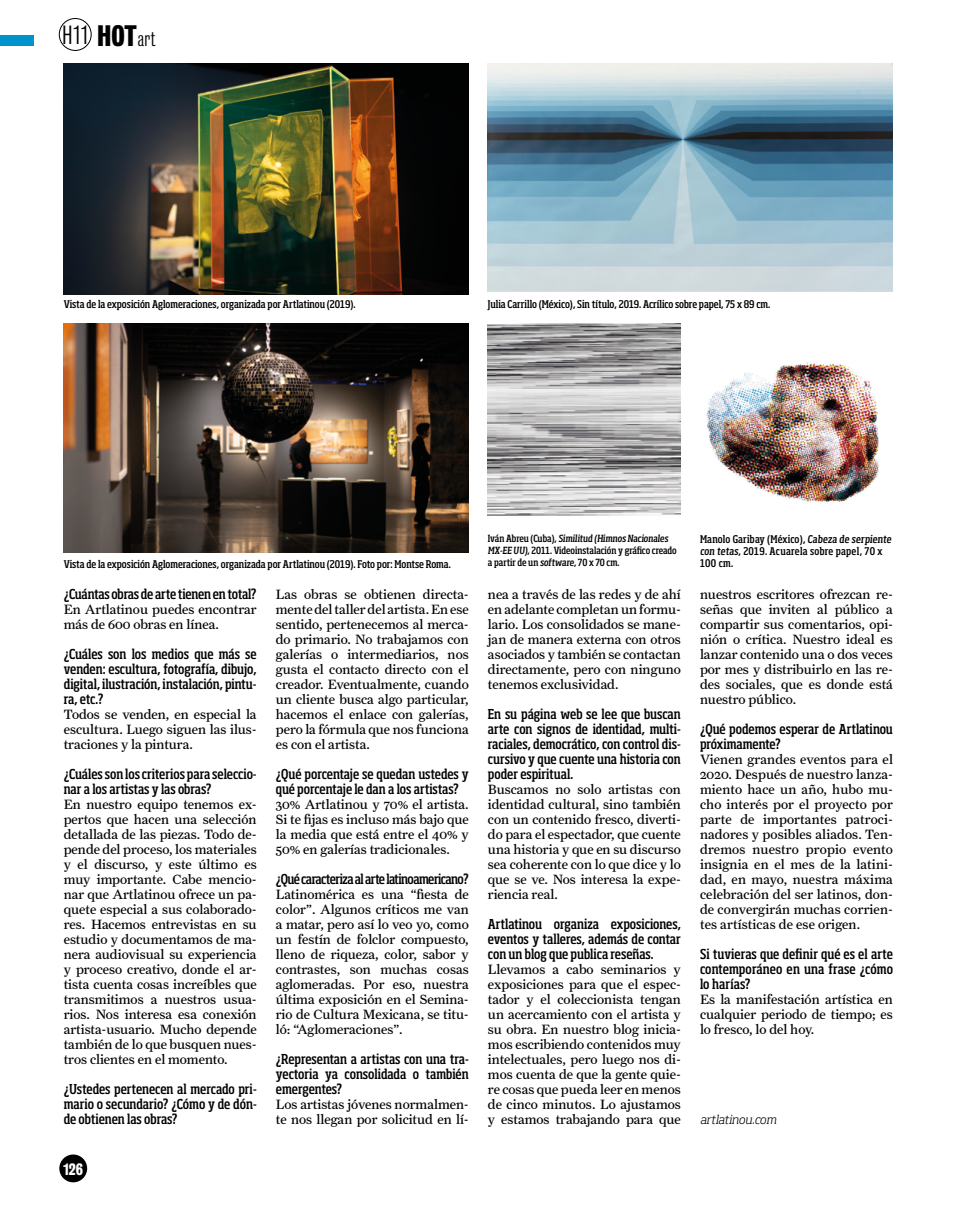
<style>
.page{position:relative;width:978px;height:1212px;background:#fff}
.page>*{position:absolute;margin:0;border:0;box-sizing:border-box;transform-origin:0 0}
.t1{font:700 27px "Bureau Grot Cond";color:#000}
.t2{font:300 24px "Bureau Grot Cond";color:#000}
.t3{font:300 19.5px "Bureau Grot Cond";color:#000}
.t4{font:700 15px "Bureau Grot Cond";color:#fff}
.t5{font:13.5px/15px "Farnham Text";color:#000;text-align:justify}
.t6{font:500 condensed 13.5px/15px "Soho Std";letter-spacing:-.01em;color:#000;text-align:justify}
.t7{font:500 condensed 13.5px "Soho Std";letter-spacing:-.04em;color:#000}
.t8{font:italic 300 12px "Soho Std";color:#000}
.t9{font:500 condensed 10.5px "Soho Std";color:#000}
.t10{font:500 condensed 10.5px/12px "Soho Std";letter-spacing:.02em;color:#000}
.t11{font:500 condensed 9.75px/12px "Soho Std";color:#000}
</style>
<div class="page">
<div style="left:59px;top:1154px;width:28px;height:28px;background:#000;border-radius:50%"></div>
<div style="left:59px;top:18px;width:33px;height:33px;border:1px solid #000;border-radius:50%"></div>
<div style="left:0;top:35px;width:34px;height:11px;background:#0093c9"></div>
<img style="left:64px;top:64px;width:405px;height:230px">
<img style="left:488px;top:324px;width:193px;height:192px">
<img style="left:706px;top:362px;width:173px;height:140px">
<img style="left:488px;top:64px;width:405px;height:227px">
<img style="left:64px;top:323px;width:405px;height:230px">
<h2 class="t2" style="left:63px;top:22px;width:27px">H11</h2>
<h1 class="t1" style="left:97px;top:20px;width:41px">HOT</h1>
<h3 class="t3" style="left:138px;top:28px;width:19px">art</h3>
<p class="t9" style="left:64px;top:298px;width:293px">Vista de la exposición Aglomeraciones, organizada por Artlatinou (2019).</p>
<p class="t9" style="left:488px;top:298px;width:284px">Julia Carrillo (México), Sin título, 2019. Acrílico sobre papel, 75 x 89 cm.</p>
<p class="t9" style="left:64px;top:557px;width:389px">Vista de la exposición Aglomeraciones, organizada por Artlatinou (2019). Foto por: Montse Roma.</p>
<p class="t6" style="left:64px;top:587px;width:194px">¿Cuántas obras de arte tienen en total?</p>
<p class="t5" style="left:64px;top:602px;width:194px">En Artlatinou puedes encontrar más de 600 obras en línea.</p>
<p class="t6" style="left:64px;top:647px;width:194px">¿Cuáles son los medios que más se venden: escultura, fotografía, dibujo, digital, ilustración, instalación, pintu&shy;ra, etc.?</p>
<p class="t5" style="left:64px;top:707px;width:194px">Todos se venden, en especial la escultura. Luego siguen las ilus&shy;traciones y la pintura.</p>
<p class="t6" style="left:64px;top:767px;width:194px">¿Cuáles son los criterios para seleccio&shy;nar a los artistas y las obras?</p>
<p class="t5" style="left:64px;top:797px;width:194px">En nuestro equipo tenemos ex&shy;pertos que hacen una selección detallada de las piezas. Todo de&shy;pende del proceso, los materiales y el discurso, y este último es muy importante. Cabe mencio&shy;nar que Artlatinou ofrece un pa&shy;quete especial a sus colaborado&shy;res. Hacemos entrevistas en su estudio y documentamos de ma&shy;nera audiovisual su experiencia y proceso creativo, donde el ar&shy;tista cuenta cosas increíbles que transmitimos a nuestros usua&shy;rios. Nos interesa esa conexión artista-usuario. Mucho depende también de lo que busquen nues&shy;tros clientes en el momento.</p>
<p class="t6" style="left:64px;top:1081px;width:194px">¿Ustedes pertenecen al mercado pri&shy;mario o secundario? ¿Cómo y de dón&shy;de obtienen las obras?</p>
<p class="t4" style="left:63px;top:1160px;width:22px">126</p>
<p class="t5" style="left:276px;top:587px;width:194px">Las obras se obtienen directa&shy;mente del taller del artista. En ese sentido, pertenecemos al merca&shy;do primario. No trabajamos con galerías o intermediarios, nos gusta el contacto directo con el creador. Eventualmente, cuando un cliente busca algo particular, hacemos el enlace con galerías, pero la fórmula que nos funciona es con el artista.</p>
<p class="t6" style="left:276px;top:766px;width:194px">¿Qué porcentaje se quedan ustedes y qué porcentaje le dan a los artistas?</p>
<p class="t5" style="left:276px;top:797px;width:194px">30% Artlatinou y 70% el artista.<br>Si te fijas es incluso más bajo que la media que está entre el 40% y 50% en galerías tradicionales.</p>
<p class="t7" style="left:276px;top:871px;width:194px">¿Qué caracteriza al arte latinoamericano?</p>
<p class="t5" style="left:276px;top:887px;width:194px">Latinomérica es una “fiesta de color”. Algunos críticos me van a matar, pero así lo veo yo, como un festín de folclor compuesto, lleno de riqueza, color, sabor y contrastes, son muchas cosas aglomeradas. Por eso, nuestra última exposición en el Semina&shy;rio de Cultura Mexicana, se titu&shy;ló: “Aglomeraciones”.</p>
<p class="t6" style="left:276px;top:1051px;width:194px">¿Representan a artistas con una tra&shy;yectoria ya consolidada o también emergentes?</p>
<p class="t5" style="left:276px;top:1097px;width:194px">Los artistas jóvenes normalmen&shy;te nos llegan por solicitud en lí-</p>
<p class="t11" style="left:488px;top:532px;width:190px">Iván Abreu (Cuba), Similitud (Himnos Nacionales<br>MX-EE UU), 2011. Videoinstalación y gráfico creado a partir de un software, 70 x 70 cm.</p>
<p class="t10" style="left:700px;top:533px;width:194px">Manolo Garibay (México), Cabeza de serpiente con tetas, 2019. Acuarela sobre papel, 70 x<br>100 cm.</p>
<p class="t5" style="left:488px;top:587px;width:194px">nea a través de las redes y de ahí en adelante completan un formu&shy;lario. Los consolidados se mane&shy;jan de manera externa con otros asociados y también se contactan directamente, pero con ninguno tenemos exclusividad.</p>
<p class="t6" style="left:488px;top:706px;width:194px">En su página web se lee que buscan arte con signos de identidad, multi&shy;raciales, democrático, con control dis&shy;cursivo y que cuente una historia con poder espiritual.</p>
<p class="t5" style="left:488px;top:782px;width:194px">Buscamos no solo artistas con identidad cultural, sino también con un contenido fresco, diverti&shy;do para el espectador, que cuente una historia y que en su discurso sea coherente con lo que dice y lo que se ve. Nos interesa la expe&shy;riencia real.</p>
<p class="t6" style="left:488px;top:916px;width:194px">Artlatinou organiza exposiciones, eventos y talleres, además de contar con un blog que publica reseñas.</p>
<p class="t5" style="left:488px;top:962px;width:194px">Llevamos a cabo seminarios y exposiciones para que el espec&shy;tador y el coleccionista tengan un acercamiento con el artista y su obra. En nuestro blog inicia&shy;mos escribiendo contenidos muy intelectuales, pero luego nos di&shy;mos cuenta de que la gente quie&shy;re cosas que pueda leer en menos de cinco minutos. Lo ajustamos y estamos trabajando para que</p>
<p class="t5" style="left:700px;top:587px;width:194px">nuestros escritores ofrezcan re&shy;señas que inviten al público a compartir sus comentarios, opi&shy;nión o crítica. Nuestro ideal es lanzar contenido una o dos veces por mes y distribuirlo en las re&shy;des sociales, que es donde está nuestro público.</p>
<p class="t6" style="left:700px;top:721px;width:194px">¿Qué podemos esperar de Artlatinou próximamente?</p>
<p class="t5" style="left:700px;top:752px;width:194px">Vienen grandes eventos para el 2020. Después de nuestro lanza&shy;miento hace un año, hubo mu&shy;cho interés por el proyecto por parte de importantes patroci&shy;nadores y posibles aliados. Ten&shy;dremos nuestro propio evento insignia en el mes de la latini&shy;dad, en mayo, nuestra máxima celebración del ser latinos, don&shy;de convergirán muchas corrien&shy;tes artísticas de ese origen.</p>
<p class="t6" style="left:700px;top:946px;width:194px">Si tuvieras que definir qué es el arte contemporáneo en una frase ¿cómo lo harías?</p>
<p class="t5" style="left:700px;top:992px;width:194px">Es la manifestación artística en cualquier periodo de tiempo; es lo fresco, lo del hoy.</p>
<p class="t8" style="left:700px;top:1112px;width:78px">artlatinou.com</p>
</div>
